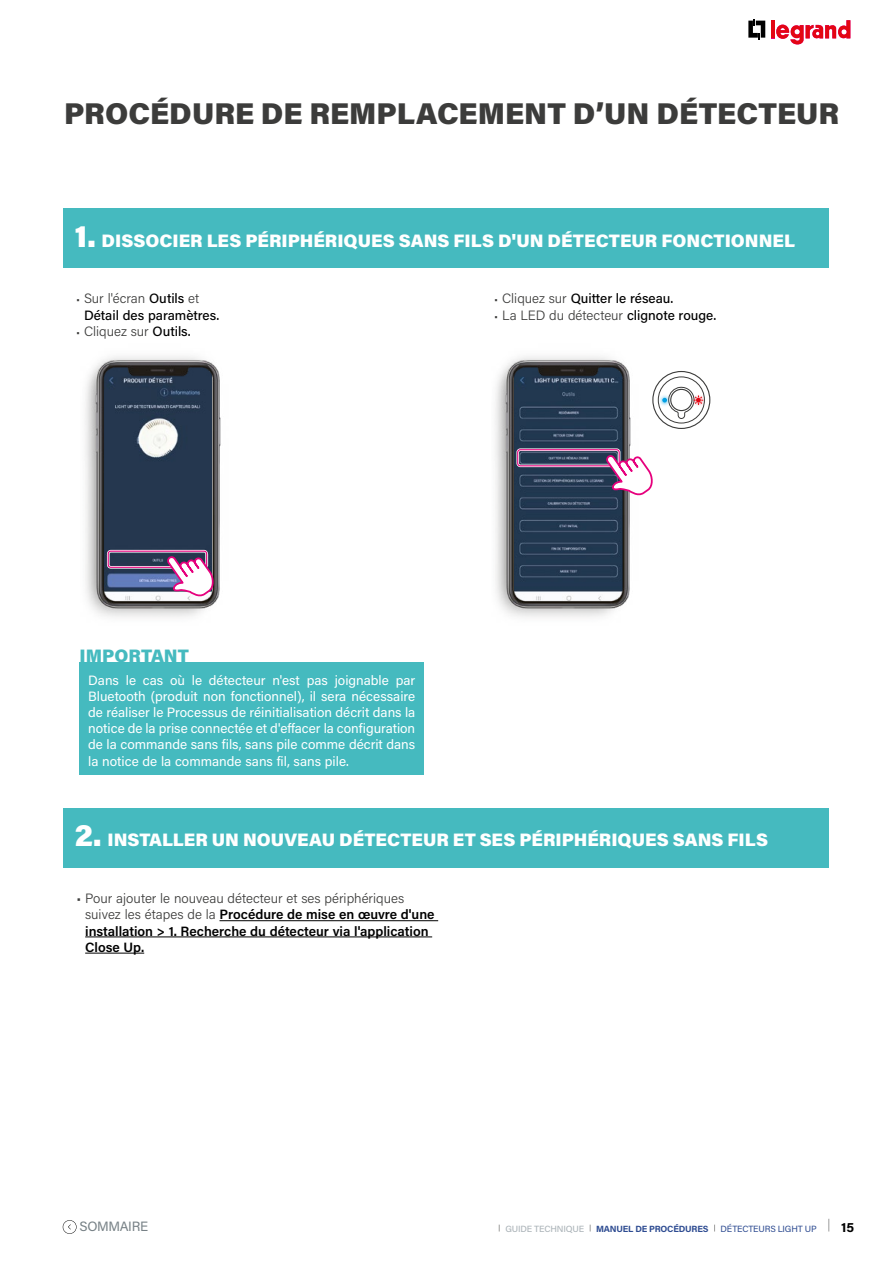
<style>
.page{position:relative;width:893px;height:1263px;background:#fff}
.page>*{position:absolute;margin:0;border:0;box-sizing:border-box;transform-origin:0 0}
.t1{font:900 30px "Acumin Pro";color:#3c3c3b}
.t2{font:900 18px "Acumin Pro";color:#fff}
.t3{font:900 18px "Acumin Pro";color:#45babf}
.t4{font:13.5px/16.2px "Acumin Pro";color:#fff;text-align:justify}
.t5{font:600 13.5px/16.2px "Acumin Pro";color:#000}
.t6{font:500 13.5px/16.2px "Acumin Pro";color:#000}
.t7{font:300 13.5px "Acumin Pro";color:#3c3c3b}
.t8{font:13.5px "Acumin Pro";letter-spacing:-.025em;color:#778186}
.t9{font:700 13.5px "Acumin Pro";color:#000}
.t10{font:700 9px "Acumin Pro";letter-spacing:-.02em;color:#2d4b91}
.t11{font:9px "Acumin Pro";letter-spacing:-.02em;color:#2d4b91}
.t12{font:500 9px "Acumin Pro";letter-spacing:-.015em;color:#adb5ba}
.s1{font-size:30px}
.s2{font-weight:300;font-size:11.25px;color:#3c3c3b}
.s3{font-weight:300;color:#3c3c3b}
.s4{font-size:11.25px}
.s5{font-weight:500;color:#000}
</style>
<div class="page">
<svg style="left:828px;top:1219px;width:1px;height:12px"></svg>
<svg style="left:748px;top:19px;width:17px;height:20px"></svg>
<hr style="left:771px;top:20px;width:4px;height:18px;background:#e30613">
<svg style="left:776px;top:20px;width:74px;height:25px"></svg>
<img style="left:85px;top:356px;width:136px;height:261px">
<div style="left:107px;top:550px;width:101px;height:19px;border:3px solid #fff;border-radius:3px"></div>
<div style="left:64px;top:208px;width:765px;height:60px;background:#45babf"></div>
<div style="left:64px;top:808px;width:765px;height:59px;background:#45babf"></div>
<div style="left:108px;top:551px;width:99px;height:17px;border:1px solid #e6007d;border-radius:3px"></div>
<svg style="left:166px;top:554px;width:50px;height:47px"></svg>
<div style="left:652px;top:371px;width:58px;height:58px;border:1px solid #3c3c3b;border-radius:50%"></div>
<hr style="left:219px;top:920px;width:219px;height:1px;background:#000">
<hr style="left:85px;top:936px;width:347px;height:1px;background:#000">
<hr style="left:85px;top:953px;width:59px;height:1px;background:#000">
<svg style="left:658px;top:376px;width:47px;height:47px"></svg>
<img style="left:495px;top:356px;width:136px;height:261px">
<div style="left:516px;top:448px;width:104px;height:19px;border:3px solid #fff;border-radius:3px"></div>
<div style="left:517px;top:449px;width:103px;height:17px;border:1px solid #e6007d;border-radius:3px"></div>
<svg style="left:605px;top:453px;width:48px;height:47px"></svg>
<div style="left:80px;top:662px;width:344px;height:112px;background:#45babf"></div>
<svg style="left:63px;top:1220px;width:14px;height:14px"></svg>
<h1 class="t1" style="left:64px;top:92px;width:777px">PROCÉDURE DE REMPLACEMENT D’UN DÉTECTEUR</h1>
<h2 class="t2" style="left:75px;top:228px;width:722px"><span class="s1">1.</span> DISSOCIER LES PÉRIPHÉRIQUES SANS FILS D'UN DÉTECTEUR FONCTIONNEL</h2>
<p class="t6" style="left:84px;top:290px;width:137px;text-indent:-8px"><span class="s2">•</span> <span class="s3">Sur l'écran</span> Outils <span class="s3">et<br></span>Détail des paramètres.</p>
<p class="t7" style="left:76px;top:322px;width:116px"><span class="s4">•</span> Cliquez sur <span class="s5">Outils.</span></p>
<p class="t6" style="left:494px;top:290px;width:181px"><span class="s2">•</span> <span class="s3">Cliquez sur</span> Quitter le réseau.</p>
<p class="t7" style="left:494px;top:305px;width:224px"><span class="s4">•</span> La LED du détecteur <span class="s5">clignote rouge.</span></p>
<h2 class="t3" style="left:80px;top:643px;width:111px">IMPORTANT</h2>
<p class="t4" style="left:88px;top:671px;width:329px">Dans le cas où le détecteur n'est pas joignable par Bluetooth (produit non fonctionnel), il sera nécessaire de réaliser le Processus de réinitialisation décrit dans la notice de la prise connectée et d'effacer la configuration de la commande sans fils, sans pile comme décrit dans la notice de la commande sans fil, sans pile.</p>
<h2 class="t2" style="left:75px;top:827px;width:695px"><span class="s1">2.</span> INSTALLER UN NOUVEAU DÉTECTEUR ET SES PÉRIPHÉRIQUES SANS FILS</h2>
<p class="t5" style="left:85px;top:890px;width:351px;text-indent:-9px"><span class="s3">• Pour ajouter le nouveau détecteur et ses périphériques suivez les étapes de la</span> Procédure de mise en œuvre d'une installation &gt; 1. Recherche du détecteur via l'application Close Up.</p>
<p class="t8" style="left:80px;top:1217px;width:70px">SOMMAIRE</p>
<p class="t12" style="left:505px;top:1222px;width:80px">GUIDE TECHNIQUE</p>
<p class="t10" style="left:596px;top:1222px;width:114px">MANUEL DE PROCÉDURES</p>
<p class="t11" style="left:721px;top:1222px;width:98px">DÉTECTEURS LIGHT UP</p>
<p class="t9" style="left:841px;top:1217px;width:15px">15</p>
</div>
